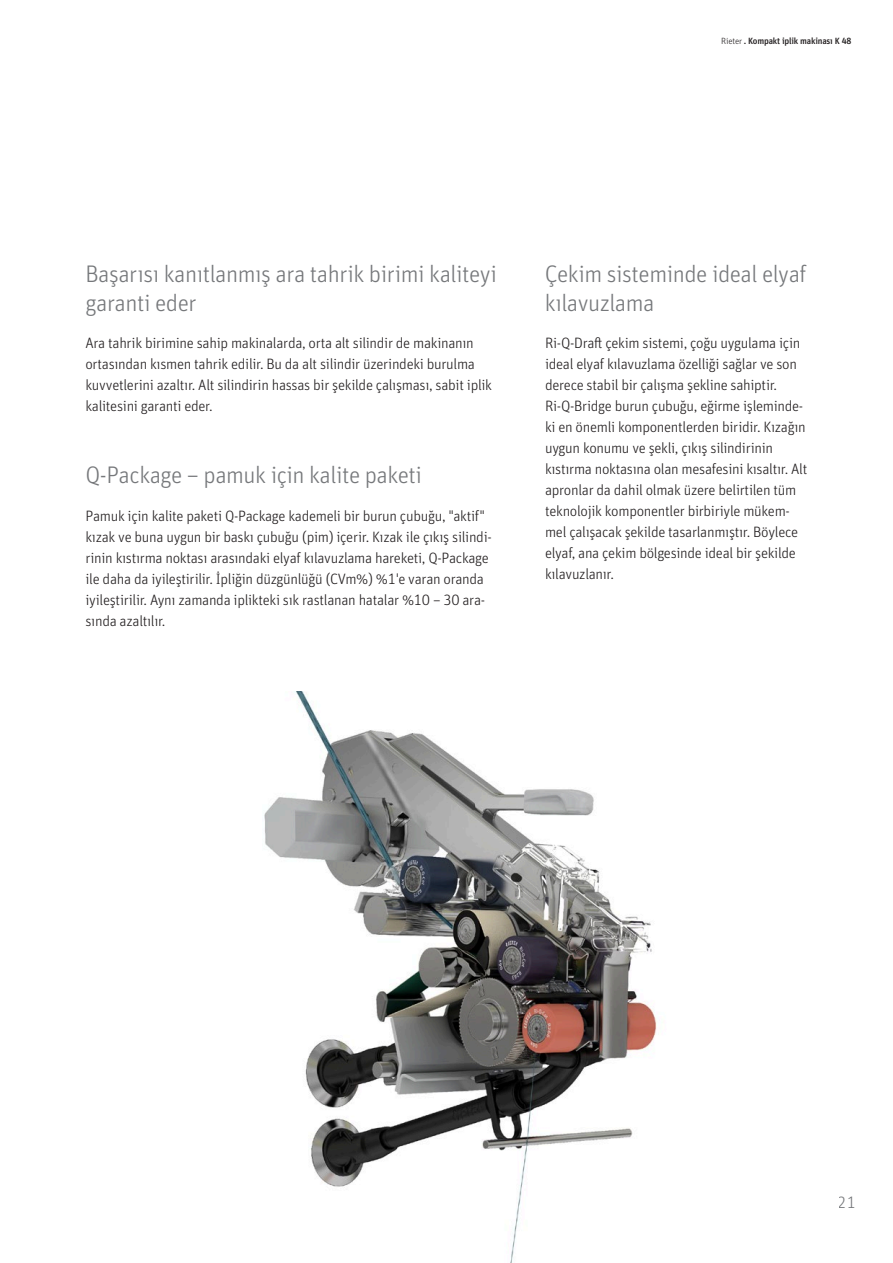
<style>
.page{position:relative;width:893px;height:1263px;background:#fff}
.page>*{position:absolute;margin:0;border:0;box-sizing:border-box;transform-origin:0 0}
.t1{font:300 24px/28.5px "Unit Pro";letter-spacing:-.02em;color:#76787b}
.t2{font:300 16.5px "Unit Pro";color:#76787b}
.t3{font:300 15px/21px "Unit Pro";letter-spacing:-.02em;color:#231f20}
.t4{font:500 9px "Unit Pro";letter-spacing:-.02em;color:#231f20}
.s1{font-weight:300}
</style>
<div class="page">
<img style="left:264px;top:691px;width:393px;height:572px">
<p class="t4" style="left:721px;top:34px;width:132px"><span class="s1">Rieter</span> . Kompakt iplik makinası K 48</p>
<h1 class="t1" style="left:85px;top:258px;width:413px">Başarısı kanıtlanmış ara tahrik birimi kaliteyi garanti eder</h1>
<h1 class="t1" style="left:545px;top:259px;width:263px">Çekim sisteminde ideal elyaf kılavuzlama</h1>
<p class="t3" style="left:85px;top:332px;width:408px">Ara tahrik birimine sahip makinalarda, orta alt silindir de makinanın ortasından kısmen tahrik edilir. Bu da alt silindir üzerindeki burulma kuvvetlerini azaltır. Alt silindirin hassas bir şekilde çalışması, sabit iplik kalitesini garanti eder.</p>
<p class="t3" style="left:545px;top:332px;width:264px">Ri-Q-Draft çekim sistemi, çoğu uygulama için ideal elyaf kılavuzlama özelliği sağlar ve son derece stabil bir çalışma şekline sahiptir.<br>Ri-Q-Bridge burun çubuğu, eğirme işleminde&shy;ki en önemli komponentlerden biridir. Kızağın uygun konumu ve şekli, çıkış silindirinin kıstırma noktasına olan mesafesini kısaltır. Alt apronlar da dahil olmak üzere belirtilen tüm teknolojik komponentler birbiriyle mükem&shy;mel çalışacak şekilde tasarlanmıştır. Böylece elyaf, ana çekim bölgesinde ideal bir şekilde kılavuzlanır.</p>
<h1 class="t1" style="left:85px;top:459px;width:338px">Q-Package – pamuk için kalite paketi</h1>
<p class="t3" style="left:85px;top:504px;width:408px">Pamuk için kalite paketi Q-Package kademeli bir burun çubuğu, "aktif" kızak ve buna uygun bir baskı çubuğu (pim) içerir. Kızak ile çıkış silindi&shy;rinin kıstırma noktası arasındaki elyaf kılavuzlama hareketi, Q-Package ile daha da iyileştirilir. İpliğin düzgünlüğü (CVm%) %1'e varan oranda iyileştirilir. Aynı zamanda iplikteki sık rastlanan hatalar %10 – 30 ara&shy;sında azaltılır.</p>
<p class="t2" style="left:838px;top:1191px;width:20px">21</p>
</div>
